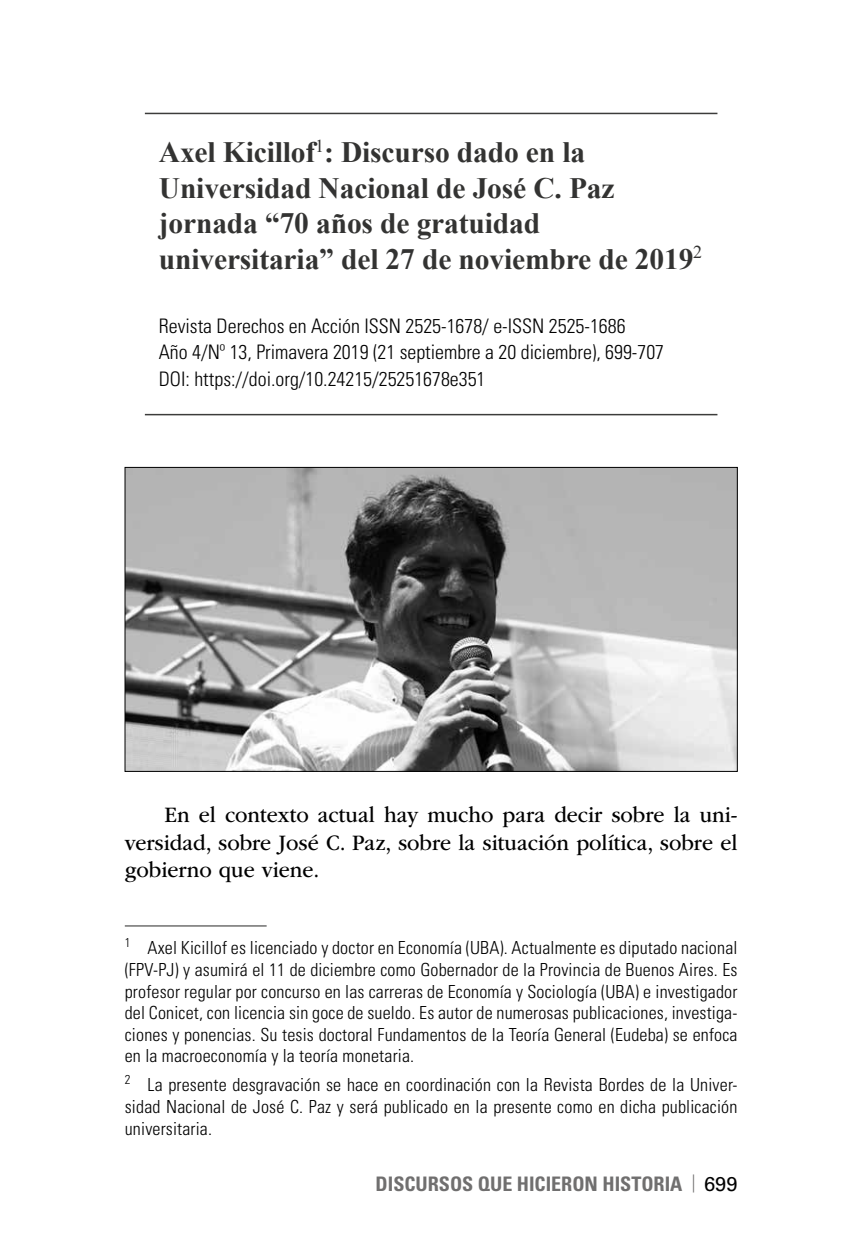
<style>
.page{position:relative;width:851px;height:1248px;background:#fff}
.page>*{position:absolute;margin:0;border:0;box-sizing:border-box;transform-origin:0 0}
.t1{font:700 29.6px/35.4px "Times New Roman";letter-spacing:-.005em;color:#333332}
.t2{font:23px/27.6px "ITC Garamond Std";color:#000;text-align:justify;scale:.94 1}
.t3{font:300 condensed 20px/26.2px "Univers";color:#000}
.t4{font:700 condensed 20px "Univers";color:#706f6f}
.t5{font:300 condensed 18px/21.6px "Univers";letter-spacing:.01em;color:#000;text-align:justify}
.s1{font-stretch:normal;font-size:18px}
.s2{font-weight:400;font-stretch:normal;color:#000}
</style>
<div class="page">
<img style="left:127px;top:469px;width:608px;height:300px">
<hr style="left:125px;top:925px;width:141px;height:1px;background:#282827">
<hr style="left:145px;top:414px;width:572px;height:1px;background:#3c3c3b">
<hr style="left:145px;top:113px;width:572px;height:1px;background:#3c3c3b">
<h1 class="t1" style="left:159px;top:134px;width:545px">Axel Kicillof<sup>1</sup>: Discurso dado en la Universidad Nacional de José C. Paz jornada “70 años de gratuidad universitaria” del 27 de noviembre de 2019<sup>2</sup></h1>
<p class="t3" style="left:159px;top:313px;width:507px">Revista Derechos en Acción ISSN 2525-1678/ e-ISSN 2525-1686<br>Año 4/Nº 13, Primavera 2019 (21 septiembre a 20 diciembre), 699-707<br>DOI: https://doi.org/10.24215/25251678e351</p>
<p class="t2" style="left:125px;top:801px;width:653px;text-indent:40px">En el contexto actual hay mucho para decir sobre la uni&shy;versidad, sobre José C. Paz, sobre la situación política, sobre el gobierno que viene.</p>
<p class="t5" style="left:125px;top:937px;width:614px"><sup>1</sup> Axel Kicillof es licenciado y doctor en Economía (UBA). Actualmente es diputado nacional (FPV-PJ) y asumirá el 11 de diciembre como Gobernador de la Provincia de Buenos Aires. Es profesor regular por concurso en las carreras de Economía y Sociología (UBA) e investigador del Conicet, con licencia sin goce de sueldo. Es autor de numerosas publicaciones, investiga&shy;ciones y ponencias. Su tesis doctoral Fundamentos de la Teoría General (Eudeba) se enfoca en la macroeconomía y la teoría monetaria.</p>
<p class="t5" style="left:125px;top:1074px;width:614px"><sup>2</sup> La presente desgravación se hace en coordinación con la Revista Bordes de la Univer&shy;sidad Nacional de José C. Paz y será publicado en la presente como en dicha publicación universitaria.</p>
<p class="t4" style="left:375px;top:1171px;width:363px">DISCURSOS QUE HICIERON HISTORIA <span class="s1">|</span> <span class="s2">699</span></p>
</div>
